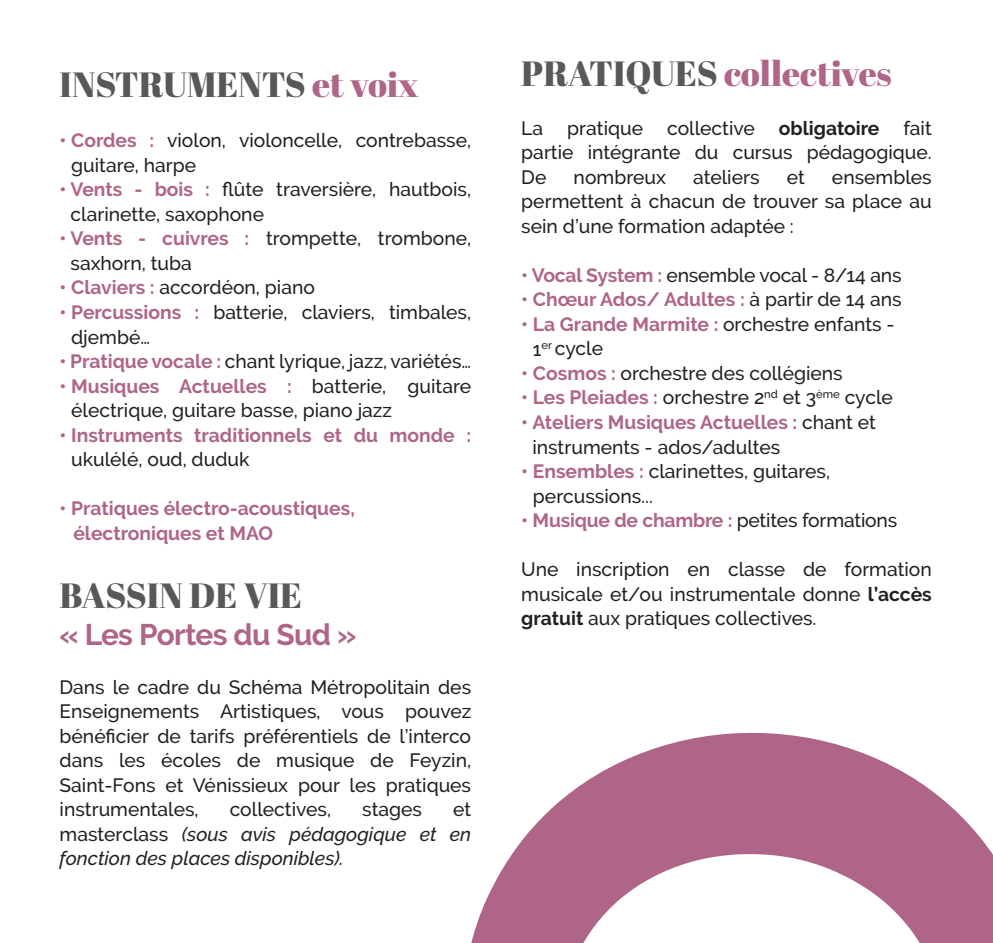
<style>
.page{position:relative;width:993px;height:943px;background:#fff}
.page>*{position:absolute;margin:0;border:0;box-sizing:border-box;transform-origin:0 0}
.t1{font:35px "Abril Fatface";color:#57585a}
.t2{font:35px "Abril Fatface";color:#af6588}
.t3{font:700 29.75px "Raleway";letter-spacing:-.02em;color:#af6588}
.t4{font:500 19.25px/24.5px "Raleway";color:#231f20}
.t5{font:700 19.25px/24.5px "Raleway";color:#af6588}
.t6{font:italic 500 19.25px/24.5px "Raleway";color:#231f20;text-align:justify}
.s1{color:#af6588}
.s2{font-weight:700;color:#af6588}
.s3{font-style:normal}
.s4{color:#57585a}
.s5{font-weight:700}
.s6{font-weight:500;color:#231f20}
</style>
<div class="page">
<svg style="left:471px;top:732px;width:521px;height:211px;fill:#af6588"></svg>
<h1 class="t1" style="left:60px;top:60px;width:360px">INSTRUMENTS <span class="s1">et voix</span></h1>
<p class="t4" style="left:71px;top:128px;width:401px;text-indent:-12px"><span class="s2">• Cordes :</span> violon, violoncelle, contrebasse, guitare, harpe</p>
<p class="t4" style="left:70px;top:177px;width:402px;text-indent:-11px"><span class="s2">• Vents - bois :</span> flûte traversière, hautbois, clarinette, saxophone</p>
<p class="t4" style="left:70px;top:226px;width:402px;text-indent:-11px"><span class="s2">• Vents - cuivres :</span> trompette, trombone, saxhorn, tuba</p>
<p class="t4" style="left:60px;top:275px;width:257px"><span class="s2">• Claviers :</span> accordéon, piano</p>
<p class="t4" style="left:71px;top:300px;width:401px;text-indent:-12px"><span class="s2">• Percussions :</span> batterie, claviers, timbales, djembé…</p>
<p class="t4" style="left:60px;top:349px;width:413px"><span class="s2">• Pratique vocale :</span> chant lyrique, jazz, variétés…</p>
<p class="t4" style="left:71px;top:373px;width:401px;text-indent:-12px"><span class="s2">• Musiques Actuelles :</span> batterie, guitare électrique, guitare basse, piano jazz</p>
<p class="t5" style="left:60px;top:422px;width:413px">• Instruments traditionnels et du monde :</p>
<p class="t4" style="left:71px;top:447px;width:180px">ukulélé, oud, duduk</p>
<p class="t5" style="left:73px;top:496px;width:283px;text-indent:-14px">• Pratiques électro-acoustiques, électroniques et MAO</p>
<h1 class="t1" style="left:60px;top:571px;width:244px">BASSIN DE VIE</h1>
<h2 class="t3" style="left:60px;top:617px;width:298px">« Les Portes du Sud »</h2>
<p class="t4" style="left:60px;top:674px;width:413px;text-align:justify">Dans le cadre du Schéma Métropolitain des Enseignements Artistiques, vous pouvez bénéficier de tarifs préférentiels de l’interco dans les écoles de musique de Feyzin, Saint-Fons et Vénissieux pour les pratiques instrumentales,</p>
<p class="t4" style="left:230px;top:797px;width:103px">collectives,</p>
<p class="t4" style="left:362px;top:797px;width:61px">stages</p>
<p class="t6" style="left:60px;top:797px;width:413px;text-indent:393px"><span class="s3">et masterclass</span> (sous avis pédagogique et en fonction des places disponibles).</p>
<h1 class="t2" style="left:521px;top:49px;width:372px"><span class="s4">PRATIQUES</span> collectives</h1>
<p class="t4" style="left:521px;top:116px;width:412px;text-align:justify">La pratique collective <span class="s5">obligatoire</span> fait partie intégrante du cursus pédagogique.<br>De</p>
<p class="t4" style="left:521px;top:165px;width:412px;text-align:justify;text-indent:310px">ensembles permettent à chacun de trouver sa place au sein d’une formation adaptée :</p>
<p class="t4" style="left:521px;top:263px;width:381px"><span class="s2">• Vocal System :</span> ensemble vocal - 8/14 ans</p>
<p class="t5" style="left:521px;top:287px;width:382px">• Chœur Ados/ Adultes : <span class="s6">à partir de 14 ans</span></p>
<p class="t4" style="left:532px;top:312px;width:363px;text-indent:-12px"><span class="s2">• La Grande Marmite :</span> orchestre enfants -<br>1<sup>er</sup> cycle</p>
<p class="t4" style="left:521px;top:361px;width:323px"><span class="s2">• Cosmos :</span> orchestre des collégiens</p>
<p class="t4" style="left:521px;top:385px;width:373px"><span class="s2">• Les Pleiades :</span> orchestre 2<sup>nd</sup> et 3<sup>ème</sup> cycle</p>
<p class="t4" style="left:532px;top:410px;width:345px;text-indent:-11px"><span class="s2">• Ateliers Musiques Actuelles :</span> chant et instruments - ados/adultes</p>
<p class="t4" style="left:532px;top:459px;width:299px;text-indent:-12px"><span class="s2">• Ensembles :</span> clarinettes, guitares, percussions...</p>
<p class="t5" style="left:521px;top:508px;width:377px">• Musique de chambre : <span class="s6">petites formations</span></p>
<p class="t4" style="left:521px;top:557px;width:412px;text-align:justify">Une inscription en classe de formation musicale et/ou instrumentale donne <span class="s5">l’accès gratuit</span> aux pratiques collectives.</p>
<p class="t4" style="left:573px;top:165px;width:94px">nombreux</p>
<p class="t4" style="left:693px;top:165px;width:68px">ateliers</p>
<p class="t4" style="left:786px;top:165px;width:20px">et</p>
</div>
